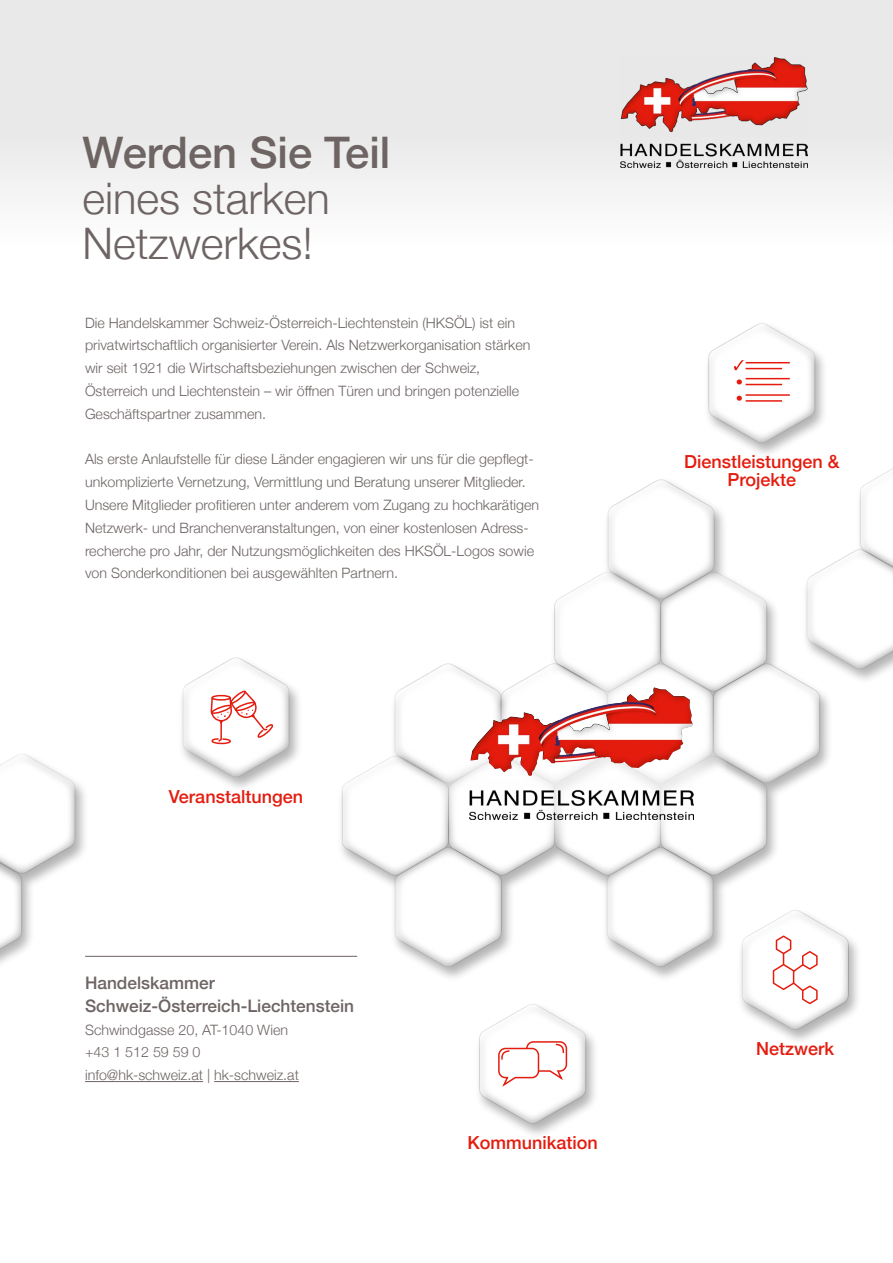
<style>
.page{position:relative;width:893px;height:1263px;background:#fff}
.page>*{position:absolute;margin:0;border:0;box-sizing:border-box;transform-origin:0 0}
.t1{font:300 43.5px/45.6px "Helvetica Neue";color:#6d6463}
.t2{font:500 43.5px "Helvetica Neue";color:#6d6463}
.t3{font:500 18px/18px "Helvetica Neue";color:#e41c0f;text-align:center}
.t4{font:500 17.25px/22.8px "Helvetica Neue";color:#6d6463}
.t5{font:300 14.25px/22.8px "Helvetica Neue";color:#6d6463}
</style>
<div class="page">
<div style="left:0;top:0;width:893px;height:247px;background:linear-gradient(to bottom,#e2e4e2,#f7f8f7)"></div>
<img style="left:621px;top:58px;width:187px;height:110px">
<hr style="left:85px;top:956px;width:272px;height:1px;background:#6d6463">
<div style="left:0;top:752px;width:89px;height:137px;background:#000;opacity:.3"></div>
<svg style="left:0;top:753px;width:76px;height:211px"></svg>
<div style="left:337px;top:754px;width:125px;height:137px;background:#000;opacity:.3"></div>
<div style="left:474px;top:1002px;width:126px;height:137px;background:#000;opacity:.3"></div>
<div style="left:704px;top:321px;width:125px;height:138px;background:#000;opacity:.3"></div>
<svg style="left:708px;top:322px;width:107px;height:122px"></svg>
<div style="left:178px;top:655px;width:125px;height:138px;background:#000;opacity:.3"></div>
<svg style="left:182px;top:657px;width:108px;height:121px"></svg>
<div style="left:211px;top:695px;width:20px;height:6px;border:2px solid #e41c0f;border-radius:50%"></div>
<hr style="left:85px;top:1081px;width:118px;height:1px;background:#6d6463">
<hr style="left:214px;top:1081px;width:85px;height:1px;background:#6d6463">
<svg style="left:342px;top:457px;width:551px;height:667px"></svg>
<img style="left:470px;top:687px;width:184px;height:85px">
<h1 class="t2" style="left:82px;top:118px;width:309px">Werden Sie Teil</h1>
<h1 class="t1" style="left:82px;top:172px;width:249px">eines starken<br>Netzwerkes!</h1>
<p class="t5" style="left:85px;top:310px;width:447px">Die Handelskammer Schweiz-Österreich-Liechtenstein (HKSÖL) ist ein privatwirtschaftlich organisierter Verein. Als Netzwerkorganisation stärken wir seit 1921 die Wirtschaftsbeziehungen zwischen der Schweiz, Österreich und Liechtenstein – wir öffnen Türen und bringen potenzielle Geschäftspartner zusammen.</p>
<p class="t5" style="left:85px;top:447px;width:456px">Als erste Anlaufstelle für diese Länder engagieren wir uns für die gepflegt&shy;unkomplizierte Vernetzung, Vermittlung und Beratung unserer Mitglieder.<br>Unsere Mitglieder profitieren unter anderem vom Zugang zu hochkarätigen Netzwerk- und Branchenveranstaltungen, von einer kostenlosen Adress&shy;recherche pro Jahr, der Nutzungsmöglichkeiten des HKSÖL-Logos sowie von Sonderkonditionen bei ausgewählten Partnern.</p>
<p class="t3" style="left:169px;top:786px;width:136px">Veranstaltungen</p>
<p class="t4" style="left:85px;top:970px;width:271px">Handelskammer<br>Schweiz-Österreich-Liechtenstein</p>
<p class="t5" style="left:85px;top:1017px;width:215px">Schwindgasse 20, AT-1040 Wien +43 1 512 59 59 0 info@hk-schweiz.at | hk-schweiz.at</p>
<p class="t3" style="left:467px;top:1132px;width:132px">Kommunikation</p>
<p class="t3" style="left:684px;top:451px;width:157px">Dienstleistungen &amp;<br>Projekte</p>
<p class="t3" style="left:756px;top:1038px;width:80px">Netzwerk</p>
</div>
